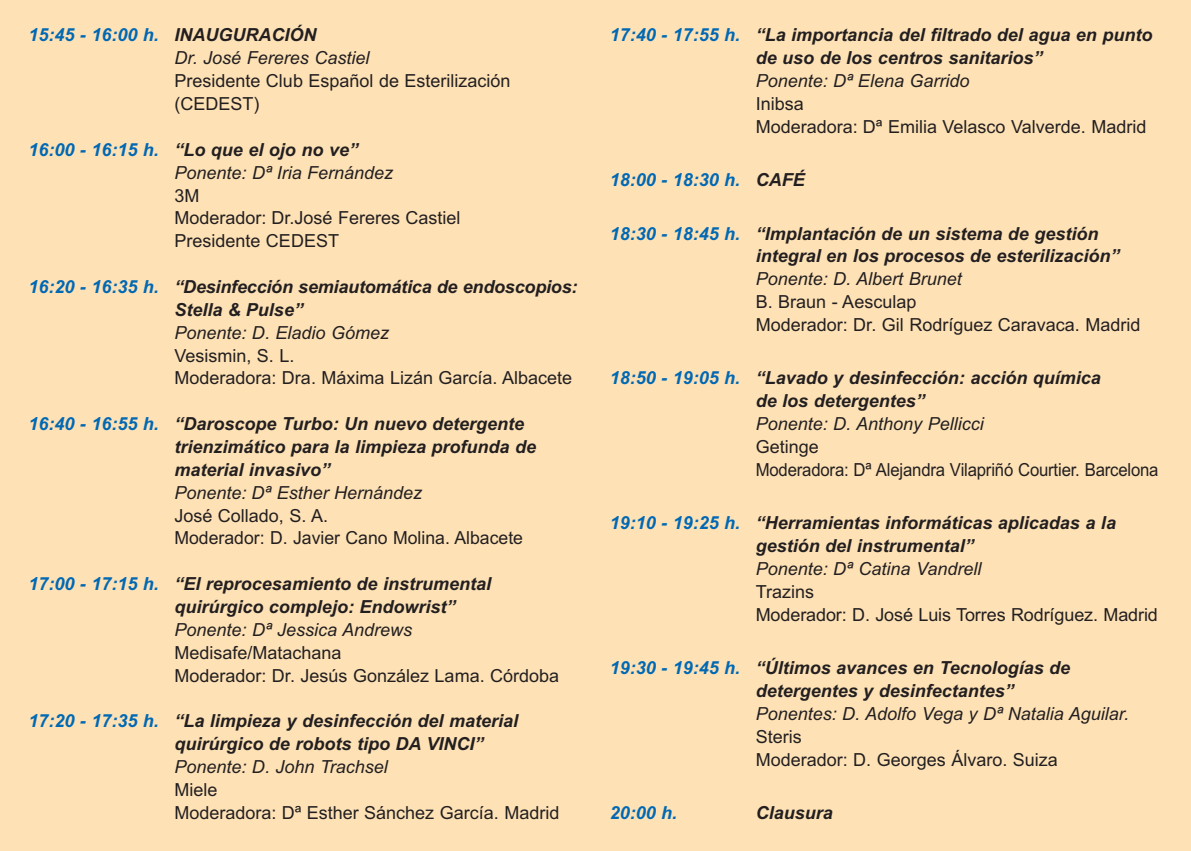
<style>
.page{position:relative;width:1191px;height:851px;background:#fff}
.page>*{position:absolute;margin:0;border:0;box-sizing:border-box;transform-origin:0 0}
.t1{font:italic 700 18px/22.8px "Arial";color:#231f20}
.t2{font:18px/22.8px "Arial";color:#231f20}
.t3{font:italic 18px/22.8px "Arial";color:#231f20}
.t4{font:italic 700 18px "Arial";color:#0168b3}
.s1{font-weight:700;color:#0168b3}
.s2{font-weight:700}
.s3{color:#0168b3}
.s4{color:#231f20}
</style>
<div class="page">
<div style="left:0;top:0;width:1191px;height:850px;background:#fee2b6"></div>
<p class="t3" style="left:174px;top:24px;width:196px;text-indent:-146px"><span class="s1">15:45 - 16:00 h.</span> <span class="s2">INAUGURACIÓN<br></span>Dr. José Fereres Castiel</p>
<p class="t2" style="left:174px;top:70px;width:338px">Presidente Club Español de Esterilización (CEDEST)</p>
<p class="t3" style="left:174px;top:138px;width:220px;text-indent:-146px"><span class="s1">16:00 - 16:15 h.</span> <span class="s2">“Lo que el ojo no ve”<br></span>Ponente: Dª Iria Fernández</p>
<p class="t2" style="left:174px;top:184px;width:288px">3M<br>Moderador: Dr.José Fereres Castiel<br>Presidente CEDEST</p>
<p class="t1" style="left:174px;top:275px;width:405px;text-indent:-146px"><span class="s3">16:20 - 16:35 h.</span> “Desinfección semiautomática de endoscopios:<br>Stella &amp; Pulse”</p>
<p class="t3" style="left:174px;top:321px;width:216px">Ponente: D. Eladio Gómez</p>
<p class="t2" style="left:174px;top:344px;width:399px">Vesismin, S. L.<br>Moderadora: Dra. Máxima Lizán García. Albacete</p>
<p class="t1" style="left:174px;top:412px;width:363px;text-indent:-146px"><span class="s3">16:40 - 16:55 h.</span> “Daroscope Turbo: Un nuevo detergente trienzimático para la limpieza profunda de material invasivo”</p>
<p class="t3" style="left:174px;top:481px;width:249px">Ponente: Dª Esther Hernández</p>
<p class="t2" style="left:174px;top:504px;width:350px">José Collado, S. A.<br>Moderador: D. Javier Cano Molina. Albacete</p>
<p class="t1" style="left:174px;top:572px;width:318px;text-indent:-146px"><span class="s3">17:00 - 17:15 h.</span> “El reprocesamiento de instrumental quirúrgico complejo: Endowrist”</p>
<p class="t3" style="left:174px;top:618px;width:239px">Ponente: Dª Jessica Andrews</p>
<p class="t2" style="left:174px;top:641px;width:386px">Medisafe/Matachana<br>Moderador: Dr. Jesús González Lama. Córdoba</p>
<p class="t1" style="left:174px;top:709px;width:345px;text-indent:-146px"><span class="s3">17:20 - 17:35 h.</span> “La limpieza y desinfección del material quirúrgico de robots tipo DA VINCI”</p>
<p class="t3" style="left:174px;top:755px;width:215px">Ponente: D. John Trachsel</p>
<p class="t2" style="left:174px;top:778px;width:386px">Miele<br>Moderadora: Dª Esther Sánchez García. Madrid</p>
<p class="t1" style="left:755px;top:24px;width:398px;text-indent:-146px"><span class="s3">17:40 - 17:55 h.</span> “La importancia del filtrado del agua en punto de uso de los centros sanitarios”</p>
<p class="t3" style="left:755px;top:70px;width:215px">Ponente: Dª Elena Garrido</p>
<p class="t2" style="left:755px;top:92px;width:392px">Inibsa<br>Moderadora: Dª Emilia Velasco Valverde. Madrid</p>
<p class="t4" style="left:609px;top:169px;width:196px">18:00 - 18:30 h. <span class="s4">CAFÉ</span></p>
<p class="t1" style="left:755px;top:222px;width:365px;text-indent:-146px"><span class="s3">18:30 - 18:45 h.</span> “Implantación de un sistema de gestión integral en los procesos de esterilización”</p>
<p class="t3" style="left:755px;top:268px;width:207px">Ponente: D. Albert Brunet</p>
<p class="t2" style="left:755px;top:290px;width:386px">B. Braun - Aesculap<br>Moderador: Dr. Gil Rodríguez Caravaca. Madrid</p>
<p class="t1" style="left:755px;top:367px;width:347px;text-indent:-146px"><span class="s3">18:50 - 19:05 h.</span> “Lavado y desinfección: acción química de los detergentes”</p>
<p class="t3" style="left:755px;top:412px;width:229px">Ponente: D. Anthony Pellicci</p>
<p class="t2" style="left:755px;top:435px;width:404px">Getinge<br>Moderadora: Dª Alejandra Vilapriñó Courtier. Barcelona</p>
<p class="t1" style="left:609px;top:511px;width:508px;text-align:center"><span class="s3">19:10 - 19:25 h.</span> “Herramientas informáticas aplicadas a la gestión del instrumental”</p>
<p class="t3" style="left:755px;top:557px;width:227px">Ponente: Dª Catina Vandrell</p>
<p class="t2" style="left:755px;top:580px;width:404px">Trazins<br>Moderador: D. José Luis Torres Rodríguez. Madrid</p>
<p class="t1" style="left:755px;top:656px;width:316px;text-indent:-146px"><span class="s3">19:30 - 19:45 h.</span> “Últimos avances en Tecnologías de detergentes y desinfectantes”</p>
<p class="t3" style="left:755px;top:702px;width:375px">Ponentes: D. Adolfo Vega y Dª Natalia Aguilar.</p>
<p class="t2" style="left:755px;top:725px;width:304px">Steris<br>Moderador: D. Georges Álvaro. Suiza</p>
<p class="t4" style="left:609px;top:802px;width:69px">20:00 h.</p>
<p class="t1" style="left:755px;top:801px;width:79px">Clausura</p>
</div>
